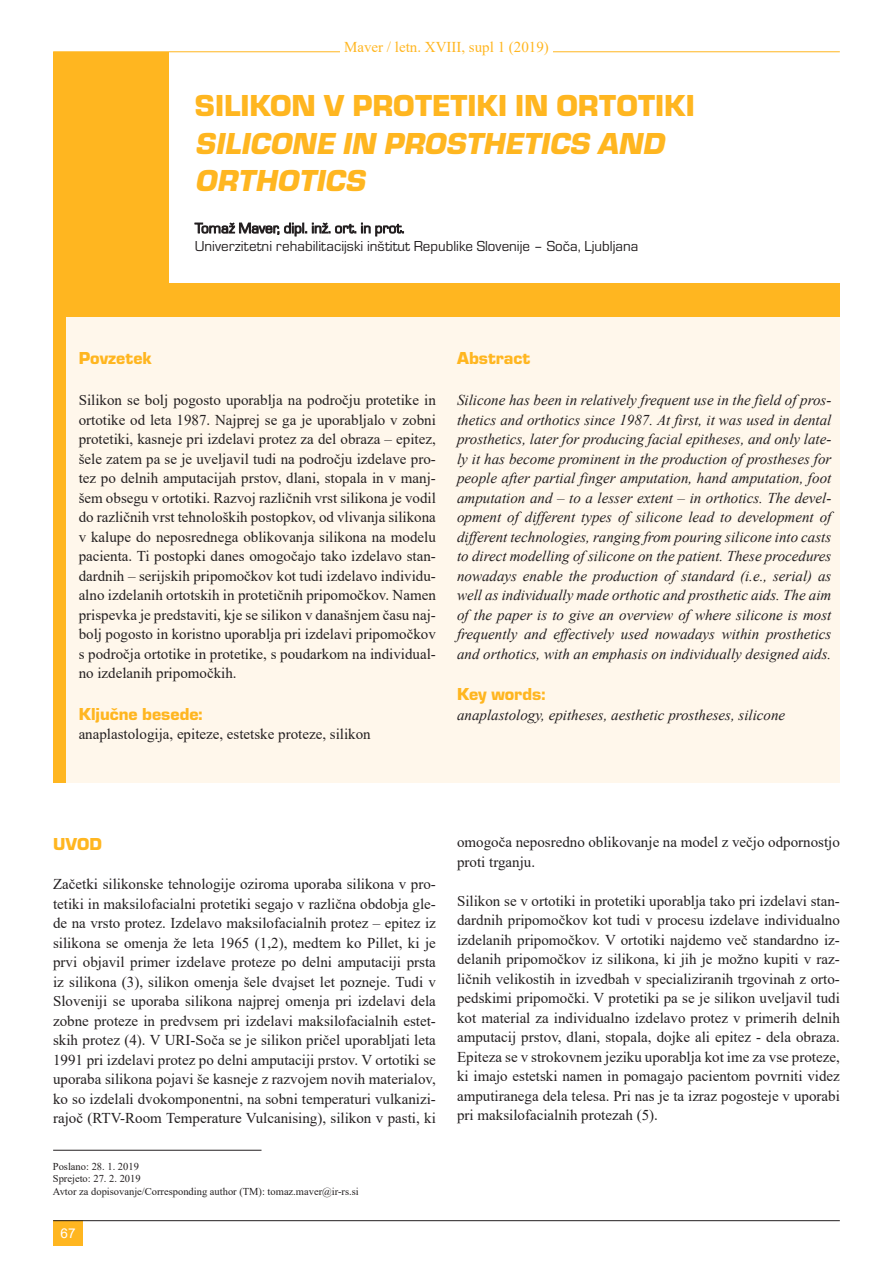
<style>
.page{position:relative;width:893px;height:1263px;background:#fff}
.page>*{position:absolute;margin:0;border:0;box-sizing:border-box;transform-origin:0 0}
.glavni_naslov_italic{font:italic 31.5px/37.5px "Eurostile TEE Blac";color:#ffb620}
.glavni_naslov{font:31.5px "Eurostile TEE Blac";color:#ffb620}
.podnaslov{font:18px "Eurostile TEE Blac";color:#ffb620}
.body_tekst{font:15px/19.5px "Times New Roman";color:#231f20;text-align:justify}
.body_tekst_italic{font:italic 15px/19.5px "Times New Roman";color:#231f20;text-align:justify}
.Ustanove{font:15px "Eurostile TEE";color:#231f20}
.t1{font:15px "Times New Roman";color:#ffb620}
.t2{font:13.5px "Arial";color:#fff}
.opombe{font:10.5px "Times New Roman";color:#231f20}
</style>
<div class="page">
<div style="left:53px;top:52px;width:787px;height:730px;background:#ffb620"></div>
<div style="left:169px;top:52px;width:671px;height:231px;background:#fff"></div>
<svg style="left:194px;top:222px;width:210px;height:15px"></svg>
<hr style="left:53px;top:1150px;width:208px;height:1px;background:#231f20">
<div style="left:66px;top:317px;width:391px;height:465px;background:#fff7eb"></div>
<div style="left:457px;top:317px;width:383px;height:465px;background:#fff7eb"></div>
<hr style="left:53px;top:52px;width:787px;height:1px;background:#ffb620">
<div style="left:340px;top:34px;width:213px;height:23px;background:#fff"></div>
<div style="left:53px;top:1220px;width:30px;height:26px;background:#ffb620"></div>
<hr style="left:53px;top:1220px;width:787px;height:1px;background:#231f20">
<p class="t1" style="left:344px;top:37px;width:206px">Maver / letn. XVIII, supl 1 (2019)</p>
<p class="glavni_naslov" style="left:195px;top:88px;width:501px">SILIKON V PROTETIKI IN ORTOTIKI</p>
<p class="glavni_naslov_italic" style="left:195px;top:125px;width:477px">SILICONE IN PROSTHETICS AND<br>ORTHOTICS</p>
<p class="Ustanove" style="left:195px;top:238px;width:445px">Univerzitetni rehabilitacijski inštitut Republike Slovenije – Soča, Ljubljana</p>
<p class="podnaslov" style="left:79px;top:348px;width:75px">Povzetek</p>
<p class="body_tekst" style="left:79px;top:390px;width:359px">Silikon se bolj pogosto uporablja na področju protetike in ortotike od leta 1987. Najprej se ga je uporabljalo v zobni protetiki, kasneje pri izdelavi protez za del obraza – epitez, šele zatem pa se je uveljavil tudi na področju izdelave pro&shy;tez po delnih amputacijah prstov, dlani, stopala in v manj&shy;šem obsegu v ortotiki. Razvoj različnih vrst silikona je vodil do različnih vrst tehnoloških postopkov, od vlivanja silikona v kalupe do neposrednega oblikovanja silikona na modelu pacienta. Ti postopki danes omogočajo tako izdelavo stan&shy;dardnih – serijskih pripomočkov kot tudi izdelavo individu&shy;alno izdelanih ortotskih in protetičnih pripomočkov. Namen prispevka je predstaviti, kje se silikon v današnjem času naj&shy;bolj pogosto in koristno uporablja pri izdelavi pripomočkov s področja ortotike in protetike, s poudarkom na individual&shy;no izdelanih pripomočkih.</p>
<p class="podnaslov" style="left:79px;top:704px;width:125px">Ključne besede:</p>
<p class="body_tekst" style="left:79px;top:724px;width:294px">anaplastologija, epiteze, estetske proteze, silikon</p>
<p class="podnaslov" style="left:457px;top:348px;width:75px">Abstract</p>
<p class="body_tekst_italic" style="left:457px;top:390px;width:376px">Silicone has been in relatively frequent use in the field of pros&shy;thetics and orthotics since 1987. At first, it was used in dental prosthetics, later for producing facial epitheses, and only late&shy;ly it has become prominent in the production of prostheses for people after partial finger amputation, hand amputation, foot amputation and – to a lesser extent – in orthotics. The devel&shy;opment of different types of silicone lead to development of different technologies, ranging from pouring silicone into casts to direct modelling of silicone on the patient. These procedures nowadays enable the production of standard (i.e., serial) as well as individually made orthotic and prosthetic aids. The aim of the paper is to give an overview of where silicone is most frequently and effectively used nowadays within prosthetics and orthotics, with an emphasis on individually designed aids.</p>
<p class="podnaslov" style="left:457px;top:684px;width:90px">Key words:</p>
<p class="body_tekst_italic" style="left:457px;top:704px;width:330px">anaplastology, epitheses, aesthetic prostheses, silicone</p>
<p class="podnaslov" style="left:53px;top:834px;width:50px">UVOD</p>
<p class="body_tekst" style="left:53px;top:874px;width:384px">Začetki silikonske tehnologije oziroma uporaba silikona v pro&shy;tetiki in maksilofacialni protetiki segajo v različna obdobja gle&shy;de na vrsto protez. Izdelavo maksilofacialnih protez – epitez iz silikona se omenja že leta 1965 (1,2), medtem ko Pillet, ki je prvi objavil primer izdelave proteze po delni amputaciji prsta iz silikona (3), silikon omenja šele dvajset let pozneje. Tudi v Sloveniji se uporaba silikona najprej omenja pri izdelavi dela zobne proteze in predvsem pri izdelavi maksilofacialnih estet&shy;skih protez (4). V URI-Soča se je silikon pričel uporabljati leta 1991 pri izdelavi protez po delni amputaciji prstov. V ortotiki se uporaba silikona pojavi še kasneje z razvojem novih materialov, ko so izdelali dvokomponentni, na sobni temperaturi vulkanizi&shy;rajoč (RTV-Room Temperature Vulcanising), silikon v pasti, ki</p>
<p class="opombe" style="left:53px;top:1159px;width:88px">Poslano: 28. 1. 2019</p>
<p class="opombe" style="left:53px;top:1171px;width:89px">Sprejeto: 27. 2. 2019</p>
<p class="opombe" style="left:53px;top:1184px;width:307px">Avtor za dopisovanje/Corresponding author (TM): tomaz.maver@ir-rs.si</p>
<p class="t2" style="left:61px;top:1224px;width:17px">67</p>
<p class="body_tekst" style="left:457px;top:832px;width:384px">omogoča neposredno oblikovanje na model z večjo odpornostjo proti trganju.</p>
<p class="body_tekst" style="left:457px;top:890px;width:384px">Silikon se v ortotiki in protetiki uporablja tako pri izdelavi stan&shy;dardnih pripomočkov kot tudi v procesu izdelave individualno izdelanih pripomočkov. V ortotiki najdemo več standardno iz&shy;delanih pripomočkov iz silikona, ki jih je možno kupiti v raz&shy;ličnih velikostih in izvedbah v specializiranih trgovinah z orto&shy;pedskimi pripomočki. V protetiki pa se je silikon uveljavil tudi kot material za individualno izdelavo protez v primerih delnih amputacij prstov, dlani, stopala, dojke ali epitez - dela obraza.<br>Epiteza se v strokovnem jeziku uporablja kot ime za vse proteze, ki imajo estetski namen in pomagajo pacientom povrniti videz amputiranega dela telesa. Pri nas je ta izraz pogosteje v uporabi pri maksilofacialnih protezah (5).</p>
</div>
